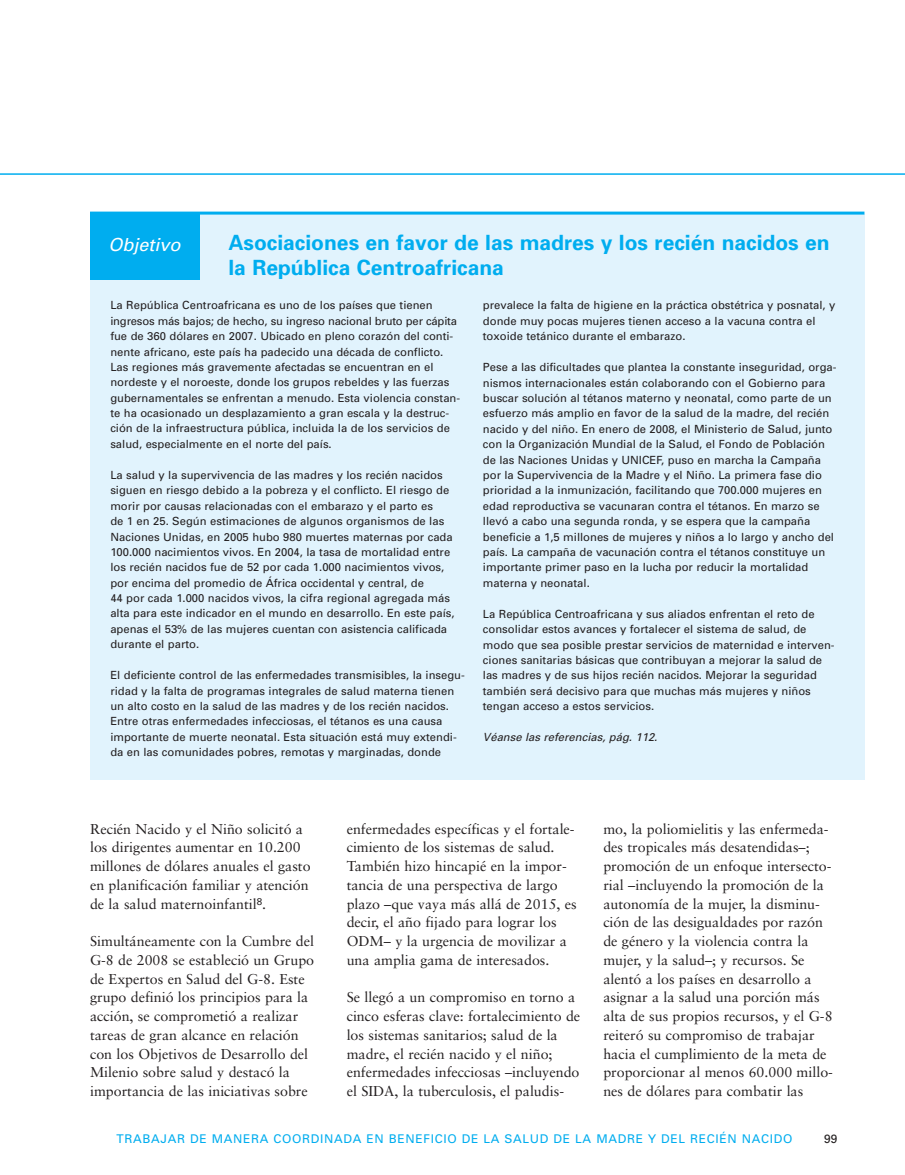
<style>
.page{position:relative;width:905px;height:1175px;background:#fff}
.page>*{position:absolute;margin:0;border:0;box-sizing:border-box;transform-origin:0 0}
.t1{font:700 21px/25.2px "Univers";color:#00adef}
.t2{font:italic 18px "Univers";color:#fff}
.t3{font:14.25px/18.8px "Sabon";color:#231f20}
.t4{font:12px "Univers";letter-spacing:.055em;color:#00adef}
.t5{font:12px "Univers";color:#231f20}
.t6{font:11.25px/15.5px "Univers";color:#231f20}
.t7{font:italic 11.25px "Univers";color:#231f20}
</style>
<div class="page">
<hr style="left:0;top:173px;width:904px;height:2px;background:#00adef">
<div style="left:90px;top:214px;width:774px;height:566px;background:#e1f3fd"></div>
<hr style="left:90px;top:212px;width:774px;height:2px;background:#00adef">
<div style="left:90px;top:212px;width:109px;height:67px;background:#00adef"></div>
<h2 class="t2" style="left:109px;top:237px;width:77px">Objetivo</h2>
<h1 class="t1" style="left:228px;top:231px;width:602px">Asociaciones en favor de las madres y los recién nacidos en la República Centroafricana</h1>
<p class="t6" style="left:110px;top:299px;width:351px">La República Centroafricana es uno de los países que tienen ingresos más bajos; de hecho, su ingreso nacional bruto per cápita fue de 360 dólares en 2007. Ubicado en pleno corazón del conti&shy;nente africano, este país ha padecido una década de conflicto.<br>Las regiones más gravemente afectadas se encuentran en el nordeste y el noroeste, donde los grupos rebeldes y las fuerzas gubernamentales se enfrentan a menudo. Esta violencia constan&shy;te ha ocasionado un desplazamiento a gran escala y la destruc&shy;ción de la infraestructura pública, incluida la de los servicios de salud, especialmente en el norte del país.</p>
<p class="t6" style="left:110px;top:468px;width:346px">La salud y la supervivencia de las madres y los recién nacidos siguen en riesgo debido a la pobreza y el conflicto. El riesgo de morir por causas relacionadas con el embarazo y el parto es<br>de 1 en 25. Según estimaciones de algunos organismos de las Naciones Unidas, en 2005 hubo 980 muertes maternas por cada 100.000 nacimientos vivos. En 2004, la tasa de mortalidad entre los recién nacidos fue de 52 por cada 1.000 nacimientos vivos, por encima del promedio de África occidental y central, de<br>44 por cada 1.000 nacidos vivos, la cifra regional agregada más alta para este indicador en el mundo en desarrollo. En este país, apenas el 53% de las mujeres cuentan con asistencia calificada durante el parto.</p>
<p class="t6" style="left:110px;top:668px;width:356px">El deficiente control de las enfermedades transmisibles, la insegu&shy;ridad y la falta de programas integrales de salud materna tienen un alto costo en la salud de las madres y de los recién nacidos.<br>Entre otras enfermedades infecciosas, el tétanos es una causa importante de muerte neonatal. Esta situación está muy extendi&shy;da en las comunidades pobres, remotas y marginadas, donde</p>
<p class="t6" style="left:483px;top:299px;width:354px">prevalece la falta de higiene en la práctica obstétrica y posnatal, y donde muy pocas mujeres tienen acceso a la vacuna contra el toxoide tetánico durante el embarazo.</p>
<p class="t6" style="left:483px;top:360px;width:355px">Pese a las dificultades que plantea la constante inseguridad, orga&shy;nismos internacionales están colaborando con el Gobierno para buscar solución al tétanos materno y neonatal, como parte de un esfuerzo más amplio en favor de la salud de la madre, del recién nacido y del niño. En enero de 2008, el Ministerio de Salud, junto con la Organización Mundial de la Salud, el Fondo de Población de las Naciones Unidas y UNICEF, puso en marcha la Campaña por la Supervivencia de la Madre y el Niño. La primera fase dio prioridad a la inmunización, facilitando que 700.000 mujeres en edad reproductiva se vacunaran contra el tétanos. En marzo se llevó a cabo una segunda ronda, y se espera que la campaña beneficie a 1,5 millones de mujeres y niños a lo largo y ancho del país. La campaña de vacunación contra el tétanos constituye un importante primer paso en la lucha por reducir la mortalidad materna y neonatal.</p>
<p class="t6" style="left:483px;top:607px;width:353px">La República Centroafricana y sus aliados enfrentan el reto de consolidar estos avances y fortalecer el sistema de salud, de modo que sea posible prestar servicios de maternidad e interven&shy;ciones sanitarias básicas que contribuyan a mejorar la salud de las madres y de sus hijos recién nacidos. Mejorar la seguridad también será decisivo para que muchas más mujeres y niños tengan acceso a estos servicios.</p>
<p class="t7" style="left:483px;top:733px;width:178px">Véanse las referencias, pág. 112.</p>
<p class="t3" style="left:90px;top:820px;width:222px">Recién Nacido y el Niño solicitó a los dirigentes aumentar en 10.200 millones de dólares anuales el gasto en planificación familiar y atención de la salud maternoinfantil<sup>8</sup>.</p>
<p class="t3" style="left:90px;top:933px;width:226px">Simultáneamente con la Cumbre del G-8 de 2008 se estableció un Grupo de Expertos en Salud del G-8. Este grupo definió los principios para la acción, se comprometió a realizar tareas de gran alcance en relación con los Objetivos de Desarrollo del Milenio sobre salud y destacó la importancia de las iniciativas sobre</p>
<p class="t3" style="left:347px;top:820px;width:231px">enfermedades específicas y el fortale&shy;cimiento de los sistemas de salud.<br>También hizo hincapié en la impor&shy;tancia de una perspectiva de largo plazo –que vaya más allá de 2015, es decir, el año fijado para lograr los ODM– y la urgencia de movilizar a una amplia gama de interesados.</p>
<p class="t3" style="left:347px;top:989px;width:235px">Se llegó a un compromiso en torno a cinco esferas clave: fortalecimiento de los sistemas sanitarios; salud de la madre, el recién nacido y el niño; enfermedades infecciosas –incluyendo el SIDA, la tuberculosis, el paludis-</p>
<p class="t3" style="left:603px;top:820px;width:231px">mo, la poliomielitis y las enfermeda&shy;des tropicales más desatendidas–; promoción de un enfoque intersecto&shy;rial –incluyendo la promoción de la autonomía de la mujer, la disminu&shy;ción de las desigualdades por razón de género y la violencia contra la mujer, y la salud–; y recursos. Se alentó a los países en desarrollo a asignar a la salud una porción más alta de sus propios recursos, y el G-8 reiteró su compromiso de trabajar hacia el cumplimiento de la meta de proporcionar al menos 60.000 millo&shy;nes de dólares para combatir las</p>
<p class="t4" style="left:116px;top:1134px;width:677px">TRABAJAR DE MANERA COORDINADA EN BENEFICIO DE LA SALUD DE LA MADRE Y DEL RECIÉN NACIDO</p>
<p class="t5" style="left:824px;top:1134px;width:15px">99</p>
</div>
